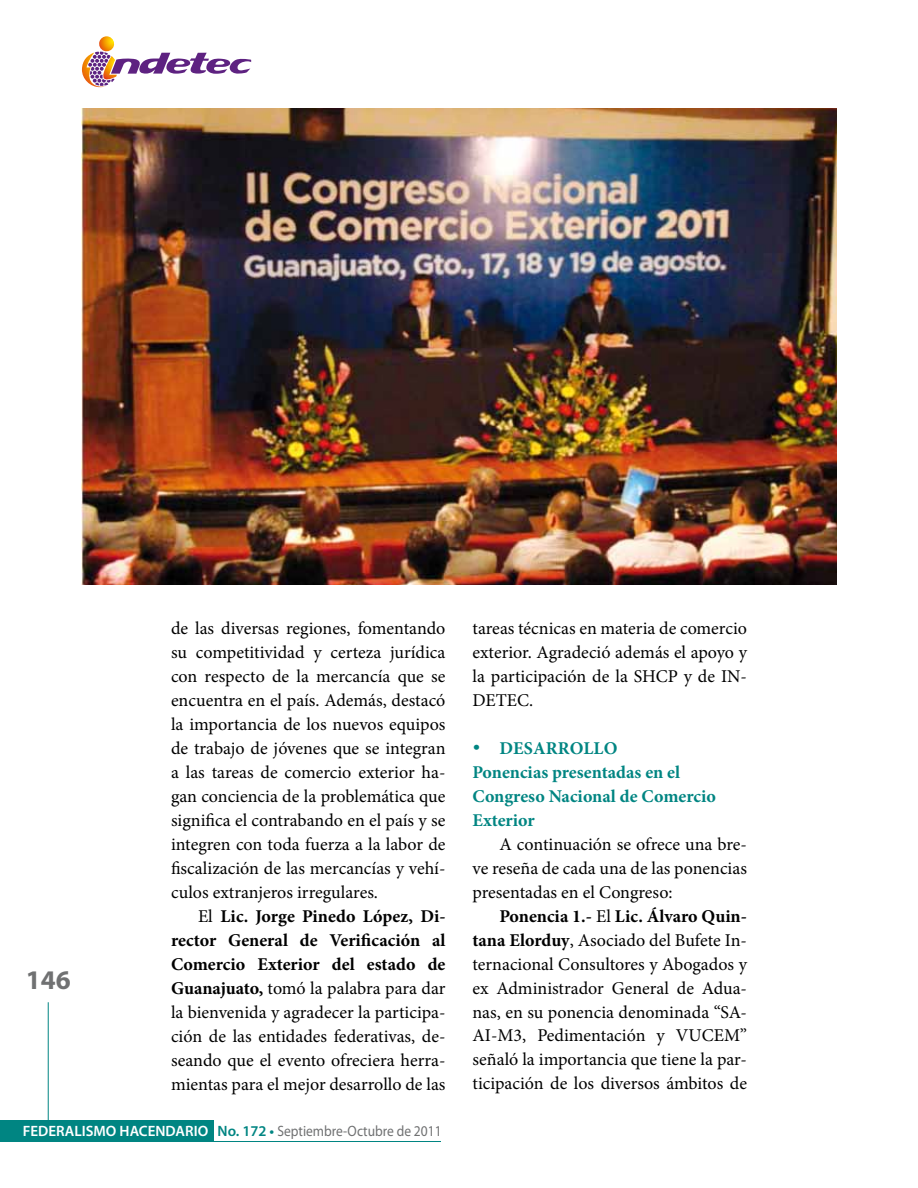
<style>
.page{position:relative;width:918px;height:1188px;background:#fff}
.page>*{position:absolute;margin:0;border:0;box-sizing:border-box;transform-origin:0 0}
.t1{font:700 27px "Myriad Pro";color:#707172}
.t2{font:18px/24px "Minion Pro";color:#000;text-align:justify}
.t3{font:700 18px/24px "Minion Pro";color:#008582}
.t4{font:15px "Myriad Pro";color:#707172;scale:.9 1}
.s1{font-weight:700}
.s2{font-weight:600;color:#fff}
.s3{font-weight:600;color:#008582}
</style>
<div class="page">
<div style="left:0;top:1121px;width:213px;height:21px;background:#008582"></div>
<hr style="left:0;top:1141px;width:441px;height:1px;background:#008582">
<hr style="left:48px;top:1002px;width:1px;height:119px;background:#008582">
<svg style="left:82px;top:36px;width:169px;height:52px"></svg>
<img style="left:81px;top:108px;width:756px;height:477px">
<h1 class="t1" style="left:26px;top:963px;width:46px">146</h1>
<p class="t2" style="left:171px;top:616px;width:276px">de las diversas regiones, fomentando su competitividad y certeza jurídica con respecto de la mercancía que se encuentra en el país. Además, destacó la importancia de los nuevos equipos de trabajo de jóvenes que se integran a las tareas de comercio exterior ha&shy;gan conciencia de la problemática que significa el contrabando en el país y se integren con toda fuerza a la labor de fiscalización de las mercancías y vehí&shy;culos extranjeros irregulares.</p>
<p class="t2" style="left:171px;top:904px;width:276px;text-indent:27px">El <span class="s1">Lic. Jorge Pinedo López, Di&shy;rector General de Verificación al Comercio Exterior del estado de Guanajuato,</span> tomó la palabra para dar la bienvenida y agradecer la participa&shy;ción de las entidades federativas, de&shy;seando que el evento ofreciera herra&shy;mientas para el mejor desarrollo de las</p>
<p class="t4" style="left:23px;top:1122px;width:467px"><span class="s2">FEDERALISMO HACENDARIO</span> <span class="s3">No. 172 •</span> Septiembre-Octubre de 2011</p>
<p class="t2" style="left:472px;top:616px;width:276px">tareas técnicas en materia de comercio exterior. Agradeció además el apoyo y la participación de la SHCP y de IN-DETEC.</p>
<p class="t3" style="left:472px;top:736px;width:245px">• Desarrollo<br>Ponencias presentadas en el<br>Congreso Nacional de Comercio<br>Exterior</p>
<p class="t2" style="left:472px;top:832px;width:276px;text-indent:27px">A continuación se ofrece una bre&shy;ve reseña de cada una de las ponencias presentadas en el Congreso:</p>
<p class="t2" style="left:472px;top:904px;width:276px;text-indent:27px"><span class="s1">Ponencia 1.-</span> El <span class="s1">Lic. Álvaro Quin&shy;tana Elorduy</span>, Asociado del Bufete In&shy;ternacional Consultores y Abogados y ex Administrador General de Adua&shy;nas, en su ponencia denominada “SA-AI-M3, Pedimentación y VUCEM” señaló la importancia que tiene la par&shy;ticipación de los diversos ámbitos de</p>
</div>
